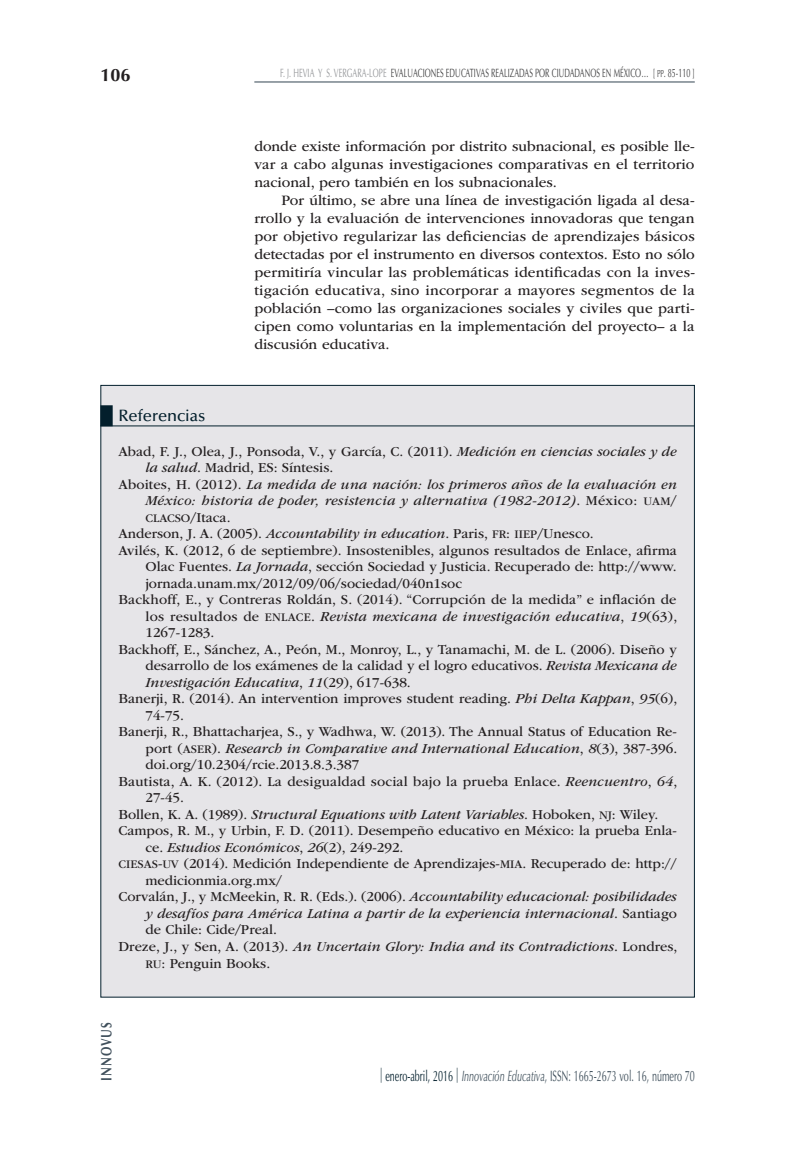
<style>
.page{position:relative;width:808px;height:1149px;background:#fff}
.page>*{position:absolute;margin:0;border:0;box-sizing:border-box;transform-origin:0 0}
.t1{font:700 18px "Optima LT Std";color:#231f20}
.t2{font:500 16.5px "Optima LT Std";letter-spacing:-.005em;color:#031f2c}
.t3{font:15px/18px "ITC Garamond Std";color:#231f20;text-align:justify}
.t4{font:15px "Optima LT Std";color:#3f4f5b;scale:.6 1}
.t5{font:700 15px "Optima LT Std";letter-spacing:.1em;color:#3f4f5b;scale:.75 1}
.t6{font:14.25px "ITC Garamond Std";color:#231f20}
.t7{font:italic 14.25px "ITC Garamond Std";letter-spacing:.005em;color:#231f20}
.t8{font:12px "Optima LT Std";letter-spacing:.01em;color:#3e3e3f;scale:.6 1}
.s1{color:#939598}
.s2{font-family:"Optima LT Std SC850";font-size:10.2px}
.s3{font-style:italic}
.s4{font-style:normal}
.s5{font-family:"ITC Garamond Std Bk SC850";font-style:normal;font-size:12.15px}
.s6{font-family:"ITC Garamond Std Bk SC850";font-size:12.15px}
.s7{color:#031f2c}
</style>
<div class="page">
<hr style="left:254px;top:82px;width:441px;height:1px;background:#334551">
<div style="left:100px;top:385px;width:595px;height:612px;background:#e6e5e8;border:1px solid #031f2c"></div>
<div style="left:100px;top:405px;width:13px;height:21px;background:#031f2c"></div>
<hr style="left:100px;top:425px;width:595px;height:1px;background:#031f2c">
<p class="t1" style="left:100px;top:64px;width:32px">106</p>
<p class="t8" style="left:280px;top:66px;width:692px"><span class="s1">F. J. HEVIA Y S. VERGARA-LOPE</span> EVALUACIONES EDUCATIVAS REALIZADAS POR CIUDADANOS EN MÉXICO… [ <span class="s2">pp</span>. 85-110 ]</p>
<p class="t3" style="left:254px;top:137px;width:442px">donde existe información por distrito subnacional, es posible lle&shy;var a cabo algunas investigaciones comparativas en el territorio nacional, pero también en los subnacionales.</p>
<p class="t3" style="left:254px;top:191px;width:442px;text-indent:27px">Por último, se abre una línea de investigación ligada al desa&shy;rrollo y la evaluación de intervenciones innovadoras que tengan por objetivo regularizar las deficiencias de aprendizajes básicos detectadas por el instrumento en diversos contextos. Esto no sólo permitiría vincular las problemáticas identificadas con la inves&shy;tigación educativa, sino incorporar a mayores segmentos de la población –como las organizaciones sociales y civiles que parti&shy;cipen como voluntarias en la implementación del proyecto– a la discusión educativa.</p>
<p class="t2" style="left:118px;top:406px;width:89px">Referencias</p>
<p class="t6" style="left:118px;top:443px;width:559px">Abad, F. J., Olea, J., Ponsoda, V., y García, C. (2011). <span class="s3">Medición en ciencias sociales y de</span></p>
<p class="t6" style="left:145px;top:459px;width:189px"><span class="s3">la salud</span>. Madrid, ES: Síntesis.</p>
<p class="t7" style="left:118px;top:476px;width:560px"><span class="s4">Aboites, H. (2012).</span> La medida de una nación: los primeros años de la evaluación en</p>
<p class="t7" style="left:145px;top:492px;width:533px">México: historia de poder, resistencia y alternativa (1982-2012)<span class="s4">. México:</span> <span class="s5">UAM</span><span class="s4">/</span></p>
<p class="t6" style="left:145px;top:509px;width:87px"><span class="s6">CLACSO</span>/Itaca.</p>
<p class="t6" style="left:118px;top:525px;width:477px">Anderson, J. A. (2005). <span class="s3">Accountability in education</span>. Paris, <span class="s6">FR</span>: <span class="s6">IIEP</span>/Unesco.</p>
<p class="t6" style="left:118px;top:542px;width:560px">Avilés, K. (2012, 6 de septiembre). Insostenibles, algunos resultados de Enlace, afirma</p>
<p class="t6" style="left:145px;top:558px;width:533px">Olac Fuentes. <span class="s3">La Jornada</span>, sección Sociedad y Justicia. Recuperado de: http://www.</p>
<p class="t6" style="left:145px;top:575px;width:318px">jornada.unam.mx/2012/09/06/sociedad/040n1soc</p>
<p class="t6" style="left:118px;top:591px;width:559px">Backhoff, E., y Contreras Roldán, S. (2014). “Corrupción de la medida” e inflación de</p>
<p class="t7" style="left:145px;top:608px;width:533px"><span class="s4">los resultados de</span> <span class="s5">ENLACE</span><span class="s4">.</span> Revista mexicana de investigación educativa<span class="s4">,</span> 19<span class="s4">(63),</span></p>
<p class="t6" style="left:145px;top:624px;width:71px">1267-1283.</p>
<p class="t6" style="left:118px;top:641px;width:560px">Backhoff, E., Sánchez, A., Peón, M., Monroy, L., y Tanamachi, M. de L. (2006). Diseño y</p>
<p class="t6" style="left:145px;top:657px;width:533px">desarrollo de los exámenes de la calidad y el logro educativos. <span class="s3">Revista Mexicana de</span></p>
<p class="t7" style="left:145px;top:674px;width:267px">Investigación Educativa<span class="s4">,</span> 11<span class="s4">(29), 617-638.</span></p>
<p class="t6" style="left:118px;top:690px;width:560px">Banerji, R. (2014). An intervention improves student reading. <span class="s3">Phi Delta Kappan</span>, <span class="s3">95</span>(6),</p>
<p class="t6" style="left:145px;top:707px;width:40px">74-75.</p>
<p class="t6" style="left:118px;top:723px;width:560px">Banerji, R., Bhattacharjea, S., y Wadhwa, W. (2013). The Annual Status of Education Re-</p>
<p class="t7" style="left:145px;top:740px;width:533px"><span class="s4">port (</span><span class="s5">ASER</span><span class="s4">).</span> Research in Comparative and International Education<span class="s4">,</span> 8<span class="s4">(3), 387-396.</span></p>
<p class="t6" style="left:145px;top:756px;width:215px">doi.org/10.2304/rcie.2013.8.3.387</p>
<p class="t6" style="left:118px;top:773px;width:560px">Bautista, A. K. (2012). La desigualdad social bajo la prueba Enlace. <span class="s3">Reencuentro</span>, <span class="s3">64</span>,</p>
<p class="t6" style="left:145px;top:789px;width:40px">27-45.</p>
<p class="t7" style="left:118px;top:806px;width:541px"><span class="s4">Bollen, K. A. (1989).</span> Structural Equations with Latent Variables<span class="s4">. Hoboken,</span> <span class="s5">NJ</span><span class="s4">: Wiley.</span></p>
<p class="t6" style="left:118px;top:822px;width:560px">Campos, R. M., y Urbin, F. D. (2011). Desempeño educativo en México: la prueba Enla-</p>
<p class="t7" style="left:145px;top:839px;width:260px"><span class="s4">ce.</span> Estudios Económicos<span class="s4">,</span> 26<span class="s4">(2), 249-292.</span></p>
<p class="t6" style="left:118px;top:855px;width:560px"><span class="s6">CIESAS</span>-<span class="s6">UV</span> (2014). Medición Independiente de Aprendizajes-<span class="s6">MIA</span>. Recuperado de: http://</p>
<p class="t6" style="left:145px;top:872px;width:138px">medicionmia.org.mx/</p>
<p class="t6" style="left:118px;top:888px;width:560px">Corvalán, J., y McMeekin, R. R. (Eds.). (2006). <span class="s3">Accountability educacional: posibilidades</span></p>
<p class="t7" style="left:145px;top:905px;width:533px">y desafíos para América Latina a partir de la experiencia internacional<span class="s4">. Santiago</span></p>
<p class="t6" style="left:145px;top:921px;width:133px">de Chile: Cide/Preal.</p>
<p class="t7" style="left:118px;top:938px;width:560px"><span class="s4">Dreze, J., y Sen, A. (2013).</span> An Uncertain Glory: India and its Contradictions<span class="s4">. Londres,</span></p>
<p class="t6" style="left:145px;top:954px;width:126px"><span class="s6">RU</span>: Penguin Books.</p>
<p class="t5" style="left:98px;top:1080px;width:80px;rotate:-90deg">INNOVUS</p>
<p class="t4" style="left:380px;top:1066px;width:527px"><span class="s7">| enero-abril, 2016 |</span> <span class="s3">Innovación Educativa</span>, ISSN: 1665-2673 vol. 16, número 70</p>
</div>
